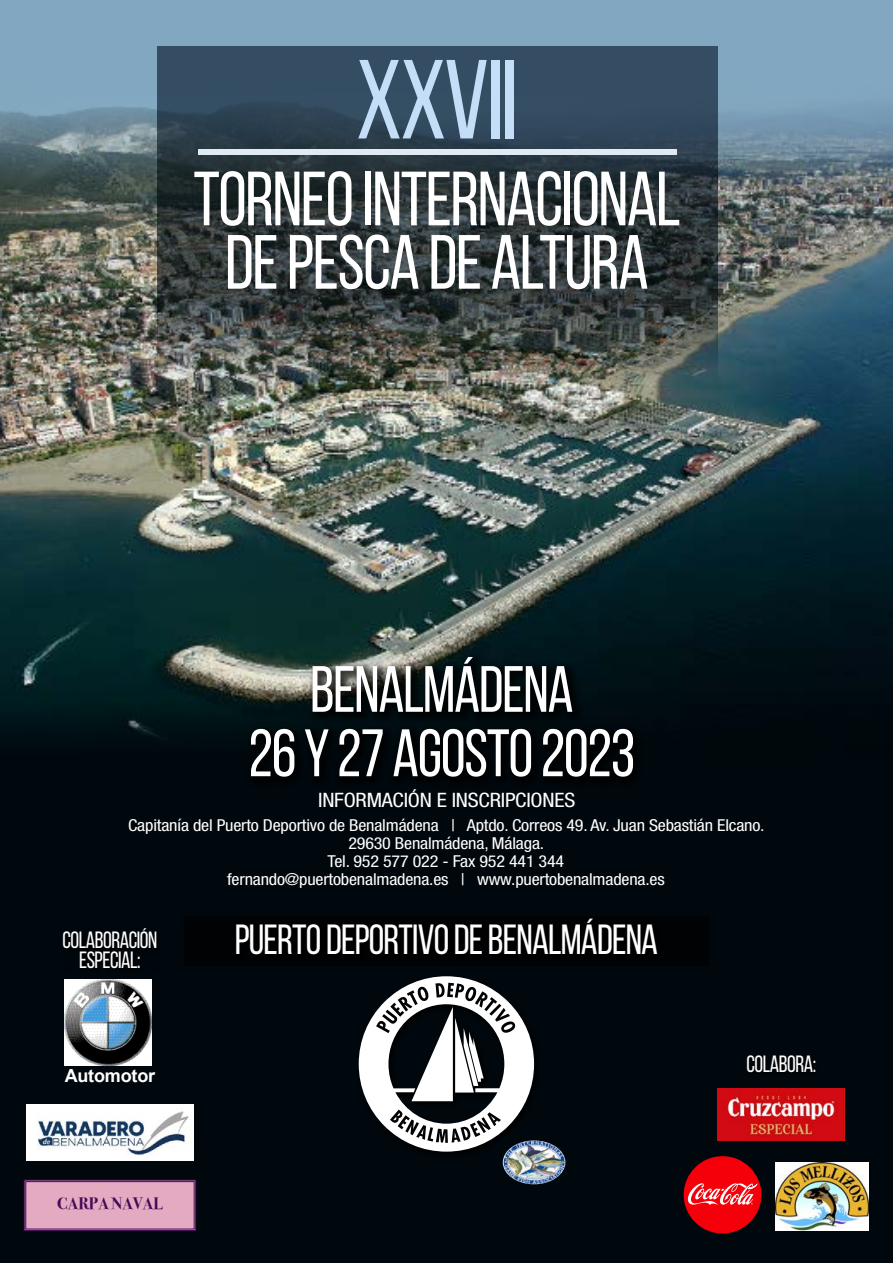
<style>
.page{position:relative;width:893px;height:1263px;background:#fff}
.page>*{position:absolute;margin:0;border:0;box-sizing:border-box;transform-origin:0 0}
.t1{font:112.2px "Bebas Neue";letter-spacing:-.02em;color:#c4def7;scale:.95 1}
.t2{font:76.65px/63.4px "Bebas Neue";letter-spacing:-.02em;color:#fff;text-align:center;scale:.95 1}
.t3{font:66.9px "Bebas Neue";letter-spacing:-.02em;color:#fff;scale:.95 1}
.t4{font:65.25px "Bebas Neue";letter-spacing:-.02em;color:#fff;scale:.95 1}
.t5{font:42.15px "Bebas Neue";letter-spacing:-.02em;color:#fff;scale:.95 1}
.t6{font:23.55px/19.4px "Bebas Neue";letter-spacing:-.02em;color:#fff;text-align:center;scale:.95 1}
.t7{font:condensed 19.8px "Helvetica Neue LT Std";letter-spacing:-.01em;color:#fff;scale:1.1 1}
.t8{font:700 18px "Arial";letter-spacing:-.01em;color:#fff}
.t9{font:condensed 16.5px/18.1px "Helvetica Neue LT Std";letter-spacing:-.01em;color:#fff;text-align:center;scale:1.1 1}
.t10{font:700 16.5px "Bodoni Svty Two ITCTT";letter-spacing:-.01em;color:#440a56}
</style>
<div class="page">
<img style="left:0;top:192px;width:893px;height:500px">
<div style="left:0;top:692px;width:893px;height:571px;background:#00080d"></div>
<svg style="left:0;top:0;width:893px;height:192px;background:#799aaf"></svg>
<div style="left:246px;top:725px;width:398px;height:63px;background:#000"></div>
<div style="left:307px;top:652px;width:278px;height:73px;background:#000;opacity:.75"></div>
<img style="left:157px;top:46px;width:560px;height:449px">
<div style="left:198px;top:149px;width:478px;height:5px;background:#dfeaf3"></div>
<img style="left:503px;top:1141px;width:62px;height:43px">
<div style="left:356px;top:974px;width:185px;height:185px;background:#000;opacity:.75"></div>
<svg style="left:359px;top:976px;width:175px;height:175px"></svg>
<div style="left:184px;top:916px;width:525px;height:50px;background:#000204"></div>
<div style="left:234px;top:916px;width:430px;height:44px;background:#000"></div>
<svg style="left:24px;top:1180px;width:172px;height:51px;background:#d99fba"></svg>
<div style="left:26px;top:1181px;width:168px;height:48px;border:1px solid #440a56"></div>
<div style="left:684px;top:1156px;width:77px;height:77px;background:#f5000a;border-radius:50%"></div>
<svg style="left:688px;top:1183px;width:70px;height:22px"></svg>
<img style="left:776px;top:1162px;width:93px;height:69px">
<img style="left:718px;top:1089px;width:127px;height:51px">
<img style="left:65px;top:979px;width:86px;height:86px">
<img style="left:26px;top:1104px;width:168px;height:56px">
<div style="left:63px;top:928px;width:98px;height:44px;background:#000509"></div>
<div style="left:747px;top:1056px;width:73px;height:21px;background:#000407"></div>
<h1 class="t1" style="left:356px;top:39px;width:172px">XXVII</h1>
<h2 class="t2" style="left:193px;top:166px;width:514px">TORNEO INTERNACIONAL<br>DE PESCA DE ALTURA</h2>
<h3 class="t4" style="left:310px;top:654px;width:279px">BENALMÁDENA</h3>
<h3 class="t3" style="left:248px;top:717px;width:409px">26 Y 27 AGOSTO 2023</h3>
<p class="t7" style="left:318px;top:789px;width:235px">INFORMACIÓN E INSCRIPCIONES</p>
<p class="t9" style="left:128px;top:816px;width:580px">Capitanía del Puerto Deportivo de Benalmádena | Aptdo. Correos 49. Av. Juan Sebastián Elcano.<br>29630 Benalmádena, Málaga.<br>Tel. 952 577 022 - Fax 952 441 344<br>fernando@puertobenalmadena.es | www.puertobenalmadena.es</p>
<h3 class="t6" style="left:63px;top:930px;width:101px">COLABORACIÓN<br>ESPECIAL:</h3>
<p class="t8" style="left:65px;top:1063px;width:92px">Automotor</p>
<p class="t10" style="left:57px;top:1190px;width:107px">CARPA NAVAL</p>
<h3 class="t5" style="left:235px;top:916px;width:447px">PUERTO DEPORTIVO DE BENALMÁDENA</h3>
<h3 class="t6" style="left:746px;top:1054px;width:75px">COLABORA:</h3>
</div>
